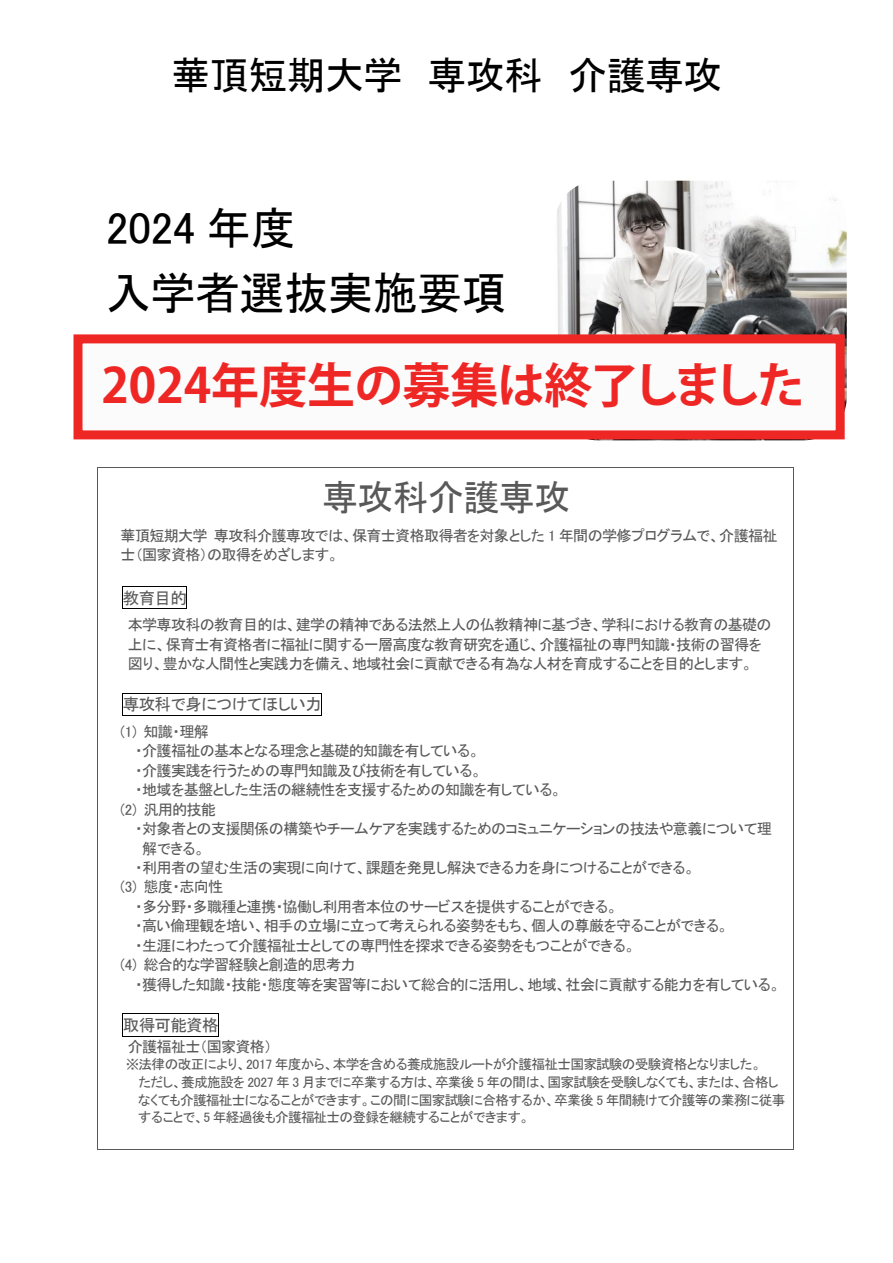
<style>
.page{position:relative;width:893px;height:1263px;background:#fff}
.page>*{position:absolute;margin:0;border:0;box-sizing:border-box;transform-origin:0 0}
.t1{font:700 48px "Koz Go Pro";letter-spacing:-.01em;color:#ee2725}
.t2{font:45px/65.2px "MS P Gothic";letter-spacing:-.015em;color:#000}
.t3{font:38.85px "MS P Gothic";letter-spacing:-.01em;color:#000}
.t4{font:36px "MS P Gothic";letter-spacing:-.02em;color:#595959}
.t5{font:16.5px "MS P Gothic";letter-spacing:-.045em;color:#595959}
.t6{font:15.15px/19.5px "MS P Gothic";letter-spacing:-.05em;color:#595959}
.t7{font:15.15px "MS P Gothic";letter-spacing:-.03em;color:#595959}
.t8{font:13.65px/17.5px "MS P Gothic";letter-spacing:-.055em;color:#595959}
</style>
<div class="page">
<hr style="left:123px;top:586px;width:63px;height:1px;background:#000">
<svg style="left:122px;top:586px;width:1px;height:23px"></svg>
<hr style="left:123px;top:608px;width:63px;height:1px;background:#000">
<svg style="left:186px;top:586px;width:1px;height:23px"></svg>
<hr style="left:123px;top:693px;width:198px;height:1px;background:#000">
<svg style="left:122px;top:693px;width:1px;height:23px"></svg>
<hr style="left:123px;top:715px;width:198px;height:1px;background:#000">
<svg style="left:321px;top:693px;width:1px;height:23px"></svg>
<hr style="left:123px;top:1013px;width:95px;height:1px;background:#000">
<svg style="left:122px;top:1013px;width:1px;height:24px"></svg>
<hr style="left:123px;top:1036px;width:95px;height:1px;background:#000">
<svg style="left:218px;top:1013px;width:1px;height:24px"></svg>
<hr style="left:98px;top:467px;width:695px;height:1px;background:#595959">
<hr style="left:98px;top:467px;width:1px;height:682px;background:#595959">
<hr style="left:98px;top:1149px;width:695px;height:1px;background:#595959">
<hr style="left:793px;top:467px;width:1px;height:682px;background:#595959">
<img style="left:555px;top:181px;width:292px;height:259px">
<div style="left:74px;top:334px;width:770px;height:105px;background:#fbfbfc;border:9px solid #ee2725"></div>
<h3 class="t3" style="left:171px;top:56px;width:552px">華頂短期大学 専攻科 介護専攻</h3>
<h2 class="t2" style="left:106px;top:195px;width:402px">2024 年度<br>入学者選抜実施要項</h2>
<h1 class="t1" style="left:101px;top:355px;width:705px">2024年度生の募集は終了しました</h1>
<h3 class="t4" style="left:322px;top:479px;width:250px">専攻科介護専攻</h3>
<p class="t6" style="left:121px;top:526px;width:658px">華頂短期大学専攻科介護専攻では、保育士資格取得者を対象とした 1 年間の学修プログラムで、介護福祉士（国家資格）の取得をめざします。</p>
<p class="t5" style="left:123px;top:589px;width:66px">教育目的</p>
<p class="t6" style="left:128px;top:615px;width:645px">本学専攻科の教育目的は、建学の精神である法然上人の仏教精神に基づき、学科における教育の基礎の上に、保育士有資格者に福祉に関する一層高度な教育研究を通じ、介護福祉の専門知識・技術の習得を図り、豊かな人間性と実践力を備え、地域社会に貢献できる有為な人材を育成することを目的とします。</p>
<p class="t5" style="left:123px;top:696px;width:200px">専攻科で身につけてほしい力</p>
<p class="t6" style="left:121px;top:722px;width:90px">(1) 知識・理解</p>
<p class="t6" style="left:135px;top:741px;width:346px">・介護福祉の基本となる理念と基礎的知識を有している。</p>
<p class="t6" style="left:135px;top:760px;width:348px">・介護実践を行うための専門知識及び技術を有している。</p>
<p class="t6" style="left:135px;top:780px;width:428px">・地域を基盤とした生活の継続性を支援するための知識を有している。</p>
<p class="t6" style="left:121px;top:799px;width:97px">(2) 汎用的技能</p>
<p class="t7" style="left:135px;top:821px;width:638px">・対象者との支援関係の構築やチームケアを実践するためのコミュニケーションの技法や意義について理</p>
<p class="t6" style="left:142px;top:838px;width:64px">解できる。</p>
<p class="t6" style="left:135px;top:858px;width:562px">・利用者の望む生活の実現に向けて、課題を発見し解決できる力を身につけることができる。</p>
<p class="t6" style="left:121px;top:877px;width:104px">(3) 態度・志向性</p>
<p class="t6" style="left:135px;top:897px;width:484px">・多分野・多職種と連携・協働し利用者本位のサービスを提供することができる。</p>
<p class="t6" style="left:135px;top:916px;width:595px">・高い倫理観を培い、相手の立場に立って考えられる姿勢をもち、個人の尊厳を守ることができる。</p>
<p class="t6" style="left:135px;top:936px;width:502px">・生涯にわたって介護福祉士としての専門性を探求できる姿勢をもつことができる。</p>
<p class="t6" style="left:121px;top:955px;width:237px">(4) 総合的な学習経験と創造的思考力</p>
<p class="t6" style="left:135px;top:974px;width:647px">・獲得した知識・技能・態度等を実習等において総合的に活用し、地域、社会に貢献する能力を有している。</p>
<p class="t5" style="left:123px;top:1017px;width:97px">取得可能資格</p>
<p class="t6" style="left:128px;top:1036px;width:146px">介護福祉士（国家資格）</p>
<p class="t8" style="left:138px;top:1055px;width:649px;text-indent:-13px">※法律の改正により、2017 年度から、本学を含める養成施設ルートが介護福祉士国家試験の受験資格となりました。<br>ただし、養成施設を 2027 年 3 月までに卒業する方は、卒業後 5 年の間は、国家試験を受験しなくても、または、合格しなくても介護福祉士になることができます。この間に国家試験に合格するか、卒業後 5 年間続けて介護等の業務に従事することで、5 年経過後も介護福祉士の登録を継続することができます。</p>
</div>
